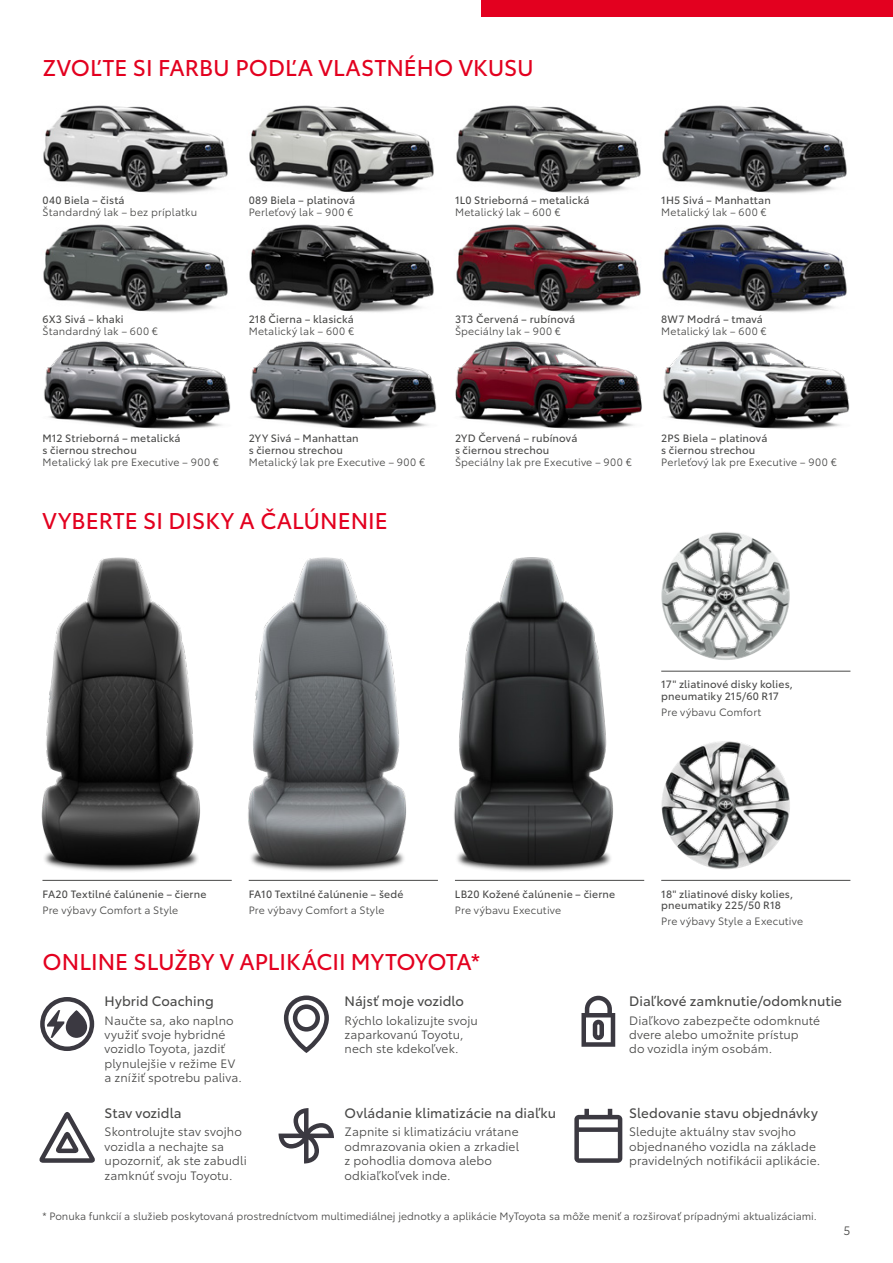
<style>
.page{position:relative;width:893px;height:1263px;background:#fff}
.page>*{position:absolute;margin:0;border:0;box-sizing:border-box;transform-origin:0 0}
.t1{font:22.5px "Toyota Type";color:#e3001f}
.t2{font:13.5px "Toyota Type";letter-spacing:.005em;color:#494948}
.t3{font:12px/14.4px "Toyota Type";letter-spacing:.005em;color:#494948}
.t4{font:10.5px "Toyota Type";letter-spacing:.01em;color:#494948}
.t5{font:10.5px/12px "Toyota Type";letter-spacing:.015em;color:#494948}
</style>
<div class="page">
<img style="left:663px;top:365px;width:187px;height:64px">
<img style="left:455px;top:365px;width:187px;height:64px">
<img style="left:250px;top:365px;width:187px;height:64px">
<img style="left:460px;top:557px;width:206px;height:324px">
<img style="left:253px;top:557px;width:207px;height:323px">
<img style="left:41px;top:557px;width:212px;height:324px">
<img style="left:43px;top:105px;width:183px;height:86px">
<img style="left:664px;top:105px;width:183px;height:86px">
<img style="left:458px;top:246px;width:180px;height:119px">
<img style="left:226px;top:105px;width:206px;height:86px">
<img style="left:43px;top:191px;width:183px;height:121px">
<img style="left:638px;top:191px;width:209px;height:174px">
<img style="left:432px;top:105px;width:232px;height:141px">
<img style="left:226px;top:191px;width:232px;height:174px">
<img style="left:661px;top:531px;width:129px;height:129px;border-radius:64px">
<img style="left:661px;top:741px;width:129px;height:128px;border-radius:64px">
<img style="left:44px;top:331px;width:205px;height:98px">
<div style="left:481px;top:0;width:412px;height:17px;background:#e3001f"></div>
<hr style="left:661px;top:671px;width:189px;height:1px;background:#494948">
<hr style="left:661px;top:880px;width:189px;height:1px;background:#494948">
<hr style="left:455px;top:880px;width:189px;height:1px;background:#494948">
<hr style="left:249px;top:880px;width:189px;height:1px;background:#494948">
<hr style="left:42px;top:880px;width:190px;height:1px;background:#494948">
<svg style="left:279px;top:1108px;width:55px;height:55px"></svg>
<div style="left:293px;top:1004px;width:27px;height:27px;border:4px solid #3b3941;border-radius:50%"></div>
<div style="left:284px;top:995px;width:45px;height:57px;border:4px solid #3b3941;border-radius:20px"></div>
<svg style="left:40px;top:997px;width:54px;height:54px"></svg>
<svg style="left:66px;top:1010px;width:21px;height:28px"></svg>
<svg style="left:581px;top:995px;width:34px;height:52px"></svg>
<div style="left:593px;top:1020px;width:11px;height:20px;border:4px solid #3b3941;border-radius:3px"></div>
<svg style="left:574px;top:1109px;width:48px;height:54px"></svg>
<svg style="left:39px;top:1112px;width:56px;height:51px"></svg>
<h1 class="t1" style="left:43px;top:51px;width:493px">ZVOĽTE SI FARBU PODĽA VLASTNÉHO VKUSU</h1>
<p class="t5" style="left:43px;top:193px;width:84px">040 Biela – čistá</p>
<p class="t4" style="left:43px;top:204px;width:156px">Štandardný lak – bez príplatku</p>
<p class="t5" style="left:249px;top:193px;width:108px">089 Biela – platinová</p>
<p class="t4" style="left:249px;top:204px;width:106px">Perleťový lak – 900 €</p>
<p class="t5" style="left:455px;top:193px;width:136px">1L0 Strieborná – metalická</p>
<p class="t4" style="left:455px;top:204px;width:107px">Metalický lak – 600 €</p>
<p class="t5" style="left:661px;top:193px;width:111px">1H5 Sivá – Manhattan</p>
<p class="t4" style="left:661px;top:204px;width:107px">Metalický lak – 600 €</p>
<p class="t5" style="left:43px;top:312px;width:83px">6X3 Sivá – khaki</p>
<p class="t4" style="left:43px;top:323px;width:117px">Štandardný lak – 600 €</p>
<p class="t5" style="left:249px;top:312px;width:107px">218 Čierna – klasická</p>
<p class="t4" style="left:249px;top:323px;width:107px">Metalický lak – 600 €</p>
<p class="t5" style="left:455px;top:313px;width:122px">3T3 Červená – rubínová</p>
<p class="t4" style="left:455px;top:324px;width:107px">Špeciálny lak – 900 €</p>
<p class="t5" style="left:661px;top:313px;width:103px">8W7 Modrá – tmavá</p>
<p class="t4" style="left:661px;top:324px;width:107px">Metalický lak – 600 €</p>
<p class="t5" style="left:43px;top:431px;width:139px">M12 Strieborná – metalická s čiernou strechou</p>
<p class="t4" style="left:43px;top:454px;width:178px">Metalický lak pre Executive – 900 €</p>
<p class="t5" style="left:249px;top:431px;width:112px">2YY Sivá – Manhattan s čiernou strechou</p>
<p class="t4" style="left:249px;top:454px;width:178px">Metalický lak pre Executive – 900 €</p>
<h1 class="t1" style="left:42px;top:504px;width:347px">VYBERTE SI DISKY A ČALÚNENIE</h1>
<p class="t5" style="left:455px;top:431px;width:124px">2YD Červená – rubínová s čiernou strechou</p>
<p class="t4" style="left:455px;top:454px;width:178px">Špeciálny lak pre Executive – 900 €</p>
<p class="t5" style="left:661px;top:431px;width:108px">2PS Biela – platinová s čiernou strechou</p>
<p class="t4" style="left:661px;top:454px;width:177px">Perleťový lak pre Executive – 900 €</p>
<p class="t5" style="left:661px;top:678px;width:133px">17" zliatinové disky kolies, pneumatiky 215/60 R17</p>
<p class="t4" style="left:661px;top:705px;width:102px">Pre výbavu Comfort</p>
<p class="t5" style="left:42px;top:887px;width:166px">FA20 Textilné čalúnenie – čierne</p>
<p class="t4" style="left:42px;top:903px;width:137px">Pre výbavy Comfort a Style</p>
<h1 class="t1" style="left:43px;top:945px;width:439px">ONLINE SLUŽBY V APLIKÁCII MYTOYOTA*</h1>
<p class="t2" style="left:105px;top:991px;width:111px">Hybrid Coaching</p>
<p class="t3" style="left:105px;top:1012px;width:139px">Naučte sa, ako naplno využiť svoje hybridné vozidlo Toyota, jazdiť plynulejšie v režime EV a znížiť spotrebu paliva.</p>
<p class="t2" style="left:105px;top:1103px;width:79px">Stav vozidla</p>
<p class="t3" style="left:105px;top:1124px;width:144px">Skontrolujte stav svojho vozidla a nechajte sa upozorniť, ak ste zabudli zamknúť svoju Toyotu.</p>
<p class="t5" style="left:249px;top:887px;width:156px">FA10 Textilné čalúnenie – šedé</p>
<p class="t4" style="left:249px;top:903px;width:137px">Pre výbavy Comfort a Style</p>
<p class="t5" style="left:455px;top:887px;width:162px">LB20 Kožené čalúnenie – čierne</p>
<p class="t4" style="left:455px;top:903px;width:108px">Pre výbavu Executive</p>
<p class="t2" style="left:345px;top:991px;width:121px">Nájsť moje vozidlo</p>
<p class="t3" style="left:345px;top:1012px;width:135px">Rýchlo lokalizujte svoju zaparkovanú Toyotu, nech ste kdekoľvek.</p>
<p class="t2" style="left:345px;top:1103px;width:213px">Ovládanie klimatizácie na diaľku</p>
<p class="t3" style="left:345px;top:1124px;width:176px">Zapnite si klimatizáciu vrátane odmrazovania okien a zrkadiel z pohodlia domova alebo odkiaľkoľvek inde.</p>
<p class="t5" style="left:661px;top:887px;width:133px">18" zliatinové disky kolies, pneumatiky 225/50 R18</p>
<p class="t4" style="left:661px;top:914px;width:143px">Pre výbavy Style a Executive</p>
<p class="t2" style="left:629px;top:991px;width:214px">Diaľkové zamknutie/odomknutie</p>
<p class="t3" style="left:629px;top:1012px;width:193px">Diaľkovo zabezpečte odomknuté dvere alebo umožnite prístup<br>do vozidla iným osobám.</p>
<p class="t2" style="left:629px;top:1103px;width:190px">Sledovanie stavu objednávky</p>
<p class="t3" style="left:629px;top:1124px;width:193px">Sledujte aktuálny stav svojho objednaného vozidla na základe pravidelných notifikácii aplikácie.</p>
<p class="t4" style="left:43px;top:1209px;width:776px">* Ponuka funkcií a služieb poskytovaná prostredníctvom multimediálnej jednotky a aplikácie MyToyota sa môže meniť a rozširovať prípadnými aktualizáciami.</p>
<p class="t3" style="left:844px;top:1222px;width:8px">5</p>
</div>
